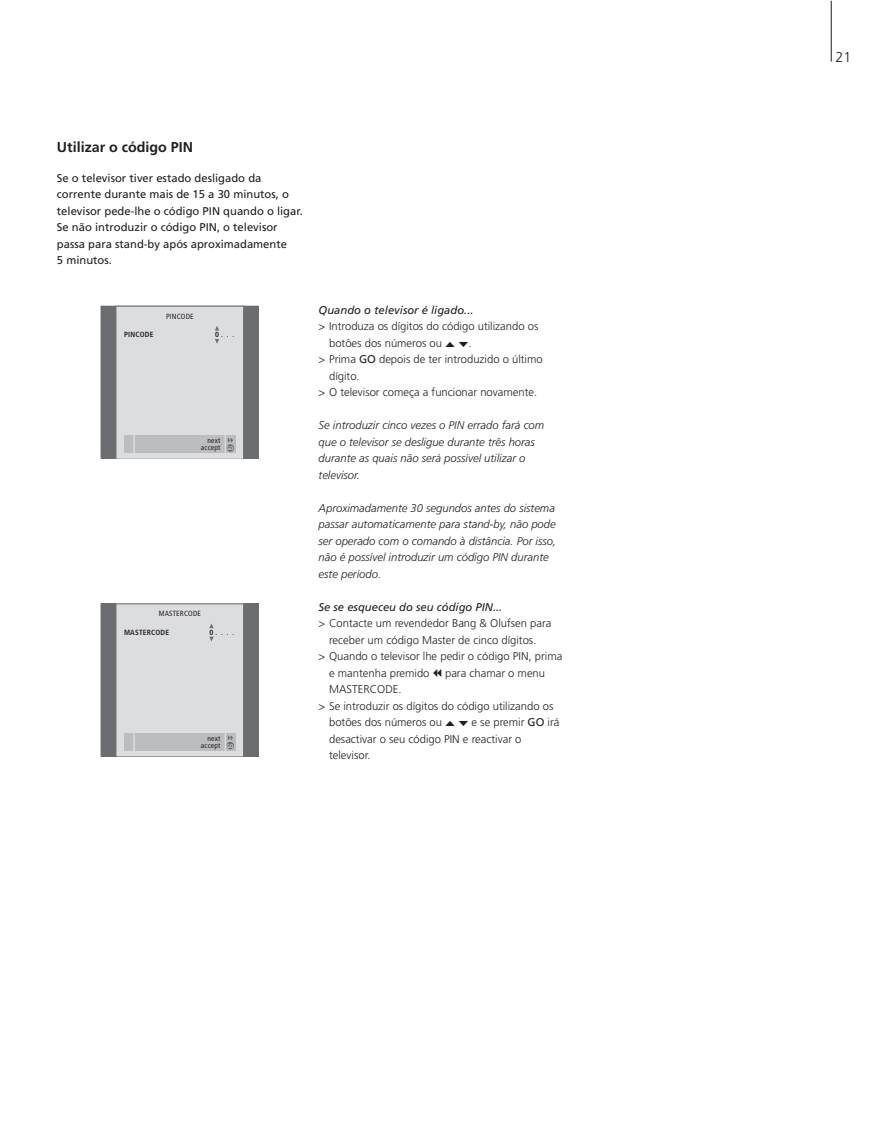
<style>
.page{position:relative;width:884px;height:1134px;background:#fff}
.page>*{position:absolute;margin:0;border:0;box-sizing:border-box;transform-origin:0 0}
.t1{font:700 14.25px "Frutiger";color:#231f20}
.t2{font:300 14.25px "Frutiger";color:#231f20}
.t3{font:300 11.25px "Frutiger";color:#231f20}
.t4{font:italic 300 11.25px/16.5px "Frutiger";color:#231f20}
.t5{font:11.25px/16.5px "Frutiger";color:#231f20}
.t6{font:italic 11.25px "Frutiger";color:#231f20}
.t7{font:condensed 7.5px/7.5px "Frutiger";letter-spacing:.025em;color:#231f20}
.t8{font:700 condensed 7.5px "Frutiger";letter-spacing:.025em;color:#231f20}
.s1{font-weight:700}
.s2{font-size:5.25px;color:#fff}
.s3{font-weight:400}
</style>
<div class="page">
<hr style="left:831px;top:1px;width:1px;height:61px;background:#231f20">
<div style="left:101px;top:306px;width:157px;height:153px;background:#6c6d70"></div>
<div style="left:116px;top:306px;width:127px;height:153px;background:#dcdddf"></div>
<div style="left:116px;top:306px;width:128px;height:153px;border:1px solid #6c6d70"></div>
<div style="left:124px;top:436px;width:111px;height:17px;background:#bcbdc0"></div>
<svg style="left:134px;top:436px;width:1px;height:17px"></svg>
<svg style="left:225px;top:435px;width:8px;height:18px"></svg>
<div style="left:226px;top:444px;width:8px;height:8px;background:#6c6d70;border-radius:50%"></div>
<svg style="left:215px;top:326px;width:4px;height:5px"></svg>
<svg style="left:215px;top:339px;width:4px;height:5px"></svg>
<div style="left:101px;top:604px;width:157px;height:153px;background:#6c6d70"></div>
<div style="left:116px;top:604px;width:127px;height:153px;background:#dcdddf"></div>
<div style="left:116px;top:604px;width:128px;height:153px;border:1px solid #6c6d70"></div>
<div style="left:124px;top:734px;width:111px;height:17px;background:#bcbdc0"></div>
<svg style="left:134px;top:734px;width:1px;height:17px"></svg>
<svg style="left:225px;top:733px;width:8px;height:18px"></svg>
<div style="left:226px;top:742px;width:8px;height:7px;background:#6c6d70;border-radius:50%"></div>
<svg style="left:209px;top:623px;width:5px;height:5px"></svg>
<svg style="left:209px;top:637px;width:5px;height:4px"></svg>
<p class="t1" style="left:57px;top:141px;width:138px">Utilizar o código PIN</p>
<p class="t5" style="left:57px;top:171px;width:247px">Se o televisor tiver estado desligado da corrente durante mais de 15 a 30 minutos, o televisor pede-lhe o código PIN quando o ligar.<br>Se não introduzir o código PIN, o televisor passa para stand-by após aproximadamente<br>5 minutos.</p>
<p class="t7" style="left:166px;top:313px;width:29px">PINCODE</p>
<p class="t8" style="left:124px;top:332px;width:31px">PINCODE</p>
<p class="t7" style="left:215px;top:332px;width:21px"><span class="s1">0</span> . . .</p>
<p class="t7" style="left:201px;top:437px;width:34px;text-indent:6px">next accept <span class="s2">GO</span></p>
<p class="t7" style="left:159px;top:610px;width:44px">MASTERCODE</p>
<p class="t8" style="left:124px;top:629px;width:47px">MASTERCODE</p>
<p class="t7" style="left:209px;top:629px;width:26px"><span class="s1">0</span> . . . .</p>
<p class="t7" style="left:201px;top:735px;width:34px;text-indent:6px">next accept <span class="s2">GO</span></p>
<p class="t6" style="left:318px;top:305px;width:157px">Quando o televisor é ligado...</p>
<p class="t3" style="left:318px;top:322px;width:221px">&gt; Introduza os dígitos do código utilizando os</p>
<p class="t3" style="left:329px;top:338px;width:144px">botões dos números ou ▲ ▼.</p>
<p class="t3" style="left:318px;top:355px;width:226px">&gt; Prima <span class="s3">GO</span> depois de ter introduzido o último</p>
<p class="t3" style="left:329px;top:371px;width:32px">dígito.</p>
<p class="t3" style="left:318px;top:388px;width:220px">&gt; O televisor começa a funcionar novamente.</p>
<p class="t4" style="left:318px;top:418px;width:227px">Se introduzir cinco vezes o PIN errado fará com que o televisor se desligue durante três horas durante as quais não será possível utilizar o televisor.</p>
<p class="t4" style="left:318px;top:501px;width:239px">Aproximadamente 30 segundos antes do sistema passar automaticamente para stand-by, não pode ser operado com o comando à distância. Por isso, não é possível introduzir um código PIN durante este período.</p>
<p class="t6" style="left:318px;top:602px;width:185px">Se se esqueceu do seu código PIN...</p>
<p class="t3" style="left:318px;top:619px;width:234px">&gt; Contacte um revendedor Bang &amp; Olufsen para</p>
<p class="t3" style="left:329px;top:635px;width:209px">receber um código Master de cinco dígitos.</p>
<p class="t3" style="left:318px;top:652px;width:245px">&gt; Quando o televisor lhe pedir o código PIN, prima</p>
<p class="t3" style="left:329px;top:668px;width:217px">e mantenha premido ▲▲ para chamar o menu</p>
<p class="t3" style="left:329px;top:685px;width:74px">MASTERCODE.</p>
<p class="t3" style="left:318px;top:701px;width:236px">&gt; Se introduzir os dígitos do código utilizando os</p>
<p class="t3" style="left:329px;top:718px;width:232px">botões dos números ou ▲ ▼ e se premir <span class="s3">GO</span> irá</p>
<p class="t3" style="left:329px;top:734px;width:194px">desactivar o seu código PIN e reactivar o</p>
<p class="t3" style="left:329px;top:751px;width:43px">televisor.</p>
<p class="t2" style="left:835px;top:51px;width:17px">21</p>
</div>
